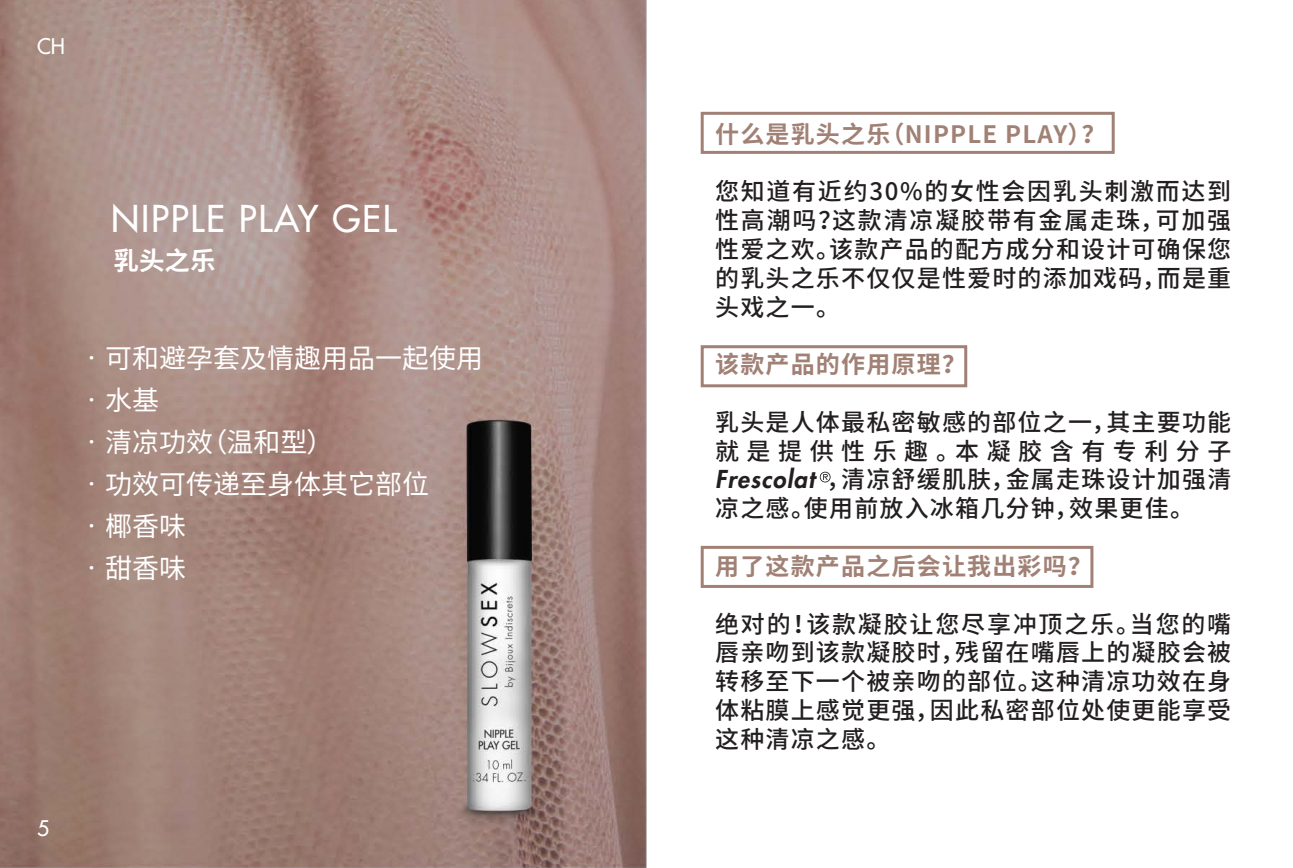
<style>
.page{position:relative;width:1293px;height:868px;background:#fff}
.page>*{position:absolute;margin:0;border:0;box-sizing:border-box;transform-origin:0 0}
.t1{font:500 36px "Futura Std";letter-spacing:.05em;color:#fff}
.t2{font:27px "Noto Sans SC";color:#fff}
.t3{font:700 25.5px "Noto Sans SC";color:#fff}
.t4{font:500 24px/28.8px "Noto Sans SC";letter-spacing:.05em;color:#231f20;text-align:justify}
.t5{font:700 24px "Noto Sans SC";letter-spacing:.05em;color:#a18175}
.t6{font:500 21px "Futura Std";color:#fff}
.s1{font-family:"Futura Std";font-weight:800;font-style:italic}
</style>
<div class="page">
<img style="left:0;top:781px;width:647px;height:86px">
<img style="left:0;top:0;width:1115px;height:781px">
<div style="left:700px;top:345px;width:267px;height:42px;border:3px solid #a18175"></div>
<div style="left:700px;top:545px;width:393px;height:43px;border:3px solid #a18175"></div>
<div style="left:700px;top:112px;width:414px;height:42px;border:3px solid #a18175"></div>
<svg style="left:820px;top:471px;width:10px;height:11px"></svg>
<p class="t6" style="left:37px;top:33px;width:30px">CH</p>
<h1 class="t1" style="left:111px;top:196px;width:287px">NIPPLE PLAY GEL</h1>
<p class="t3" style="left:113px;top:246px;width:103px">乳头之乐</p>
<p class="t2" style="left:78px;top:343px;width:406px">•可和避孕套及情趣用品一起使用</p>
<p class="t2" style="left:78px;top:385px;width:83px">•水基</p>
<p class="t2" style="left:78px;top:427px;width:257px">•清凉功效（温和型）</p>
<p class="t2" style="left:78px;top:469px;width:352px">•功效可传递至身体其它部位</p>
<p class="t2" style="left:78px;top:511px;width:110px">•椰香味</p>
<p class="t2" style="left:78px;top:553px;width:110px">•甜香味</p>
<p class="t6" style="left:37px;top:814px;width:14px">5</p>
<p class="t5" style="left:715px;top:120px;width:392px">什么是乳头之乐（NIPPLE PLAY）？</p>
<p class="t4" style="left:715px;top:177px;width:518px">您知道有近约30%的女性会因乳头刺激而达到性高潮吗？这款清凉凝胶带有金属走珠，可加强性爱之欢。该款产品的配方成分和设计可确保您的乳头之乐不仅仅是性爱时的添加戏码，而是重头戏之一。</p>
<p class="t5" style="left:715px;top:351px;width:252px">该款产品的作用原理？</p>
<p class="t4" style="left:715px;top:408px;width:518px">乳头是人体最私密敏感的部位之一，其主要功能就是提供性乐趣。本凝胶含有专利分子<span class="s1">Frescolat</span> ，清凉舒缓肌肤，金属走珠设计加强清凉之感。使用前放入冰箱几分钟，效果更佳。</p>
<p class="t5" style="left:715px;top:552px;width:378px">用了这款产品之后会让我出彩吗？</p>
<p class="t4" style="left:715px;top:609px;width:518px">绝对的！该款凝胶让您尽享冲顶之乐。当您的嘴唇亲吻到该款凝胶时，残留在嘴唇上的凝胶会被转移至下一个被亲吻的部位。这种清凉功效在身体粘膜上感觉更强，因此私密部位处使更能享受这种清凉之感。</p>
</div>
